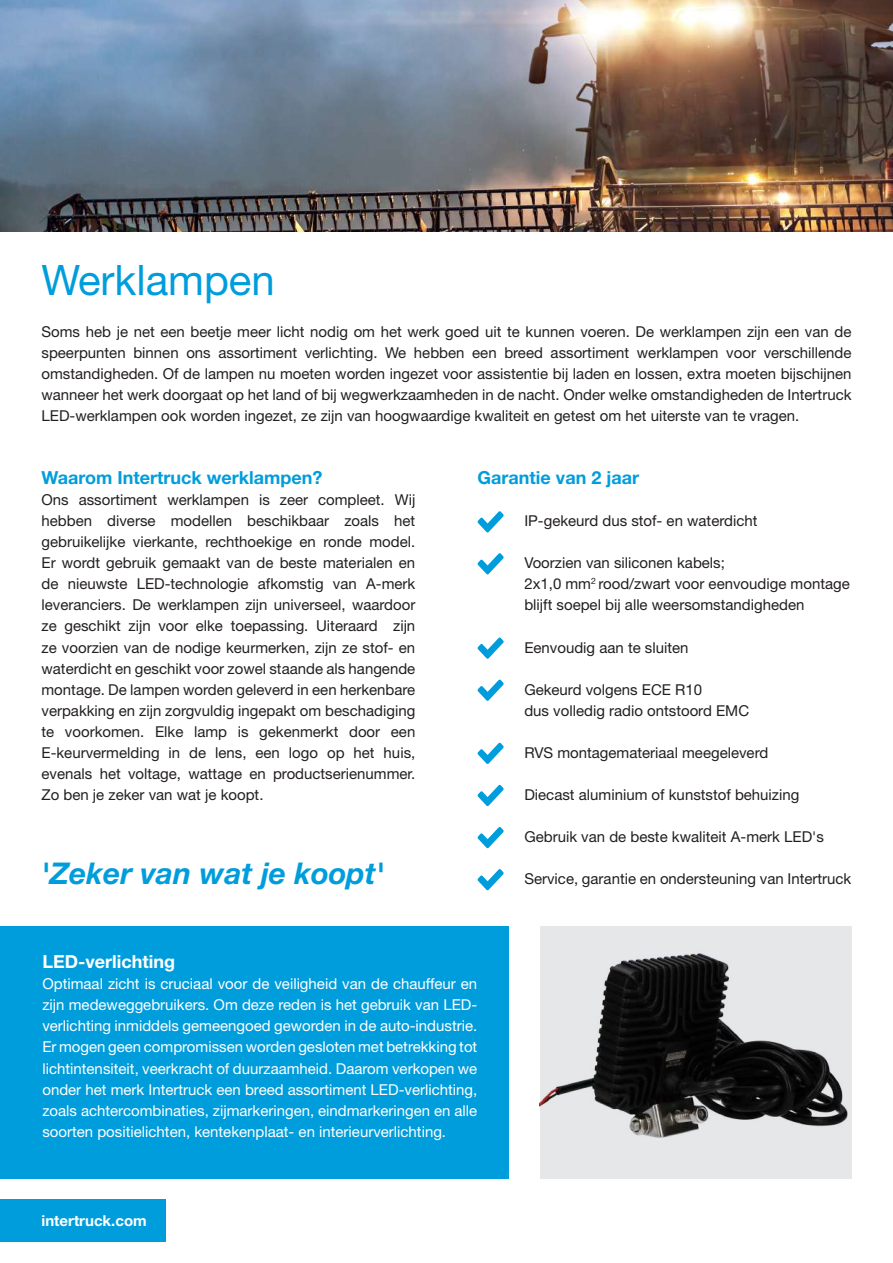
<style>
.page{position:relative;width:893px;height:1263px;background:#fff}
.page>*{position:absolute;margin:0;border:0;box-sizing:border-box;transform-origin:0 0}
.t1{font:42px "Helvetica Neue LT Pro";color:#009ddc}
.t2{font:italic 700 30px "Helvetica Neue LT Pro";color:#009ddc}
.t3{font:700 18px "Helvetica Neue LT Pro";color:#009ddc}
.t4{font:700 18px "Helvetica Neue LT Pro";color:#fff}
.t5{font:15px/21px "Helvetica Neue LT Pro";color:#231f20;text-align:justify}
.t6{font:15px/21px "Helvetica Neue LT Pro";color:#fff;text-align:justify}
.t7{font:700 15px "Helvetica Neue LT Pro";color:#fff}
</style>
<div class="page">
<img style="left:0;top:0;width:893px;height:232px">
<div style="left:0;top:926px;width:509px;height:253px;background:#009ddc"></div>
<img style="left:540px;top:926px;width:311px;height:253px">
<svg style="left:478px;top:511px;width:26px;height:21px"></svg>
<svg style="left:478px;top:553px;width:26px;height:21px"></svg>
<svg style="left:478px;top:637px;width:26px;height:22px"></svg>
<svg style="left:478px;top:680px;width:26px;height:21px"></svg>
<svg style="left:478px;top:743px;width:26px;height:21px"></svg>
<svg style="left:478px;top:785px;width:26px;height:21px"></svg>
<svg style="left:478px;top:827px;width:26px;height:21px"></svg>
<svg style="left:478px;top:869px;width:26px;height:21px"></svg>
<div style="left:0;top:1200px;width:166px;height:42px;background:#009ddc"></div>
<h1 class="t1" style="left:42px;top:254px;width:235px">Werklampen</h1>
<p class="t5" style="left:42px;top:321px;width:811px">Soms heb je net een beetje meer licht nodig om het werk goed uit te kunnen voeren. De werklampen zijn een van de speerpunten binnen ons assortiment verlichting. We hebben een breed assortiment werklampen voor verschillende omstandigheden. Of de lampen nu moeten worden ingezet voor assistentie bij laden en lossen, extra moeten bijschijnen wanneer het werk doorgaat op het land of bij wegwerkzaamheden in de nacht. Onder welke omstandigheden de Intertruck LED-werklampen ook worden ingezet, ze zijn van hoogwaardige kwaliteit en getest om het uiterste van te vragen.</p>
<p class="t3" style="left:42px;top:466px;width:282px">Waarom Intertruck werklampen?</p>
<p class="t5" style="left:42px;top:489px;width:375px">Ons assortiment werklampen is zeer compleet. Wij hebben diverse modellen beschikbaar zoals het gebruikelijke vierkante, rechthoekige en ronde model.<br>Er wordt gebruik gemaakt van de beste materialen en de nieuwste LED-technologie afkomstig van A-merk leveranciers. De werklampen zijn universeel, waardoor ze geschikt zijn voor elke toepassing. Uiteraard zijn ze voorzien van de nodige keurmerken, zijn ze stof- en waterdicht en geschikt voor zowel staande als hangende montage. De lampen worden geleverd in een herkenbare verpakking en zijn zorgvuldig ingepakt om beschadiging te voorkomen. Elke lamp is gekenmerkt door een E-keurvermelding in de lens, een logo op het huis, evenals het voltage, wattage en productserienummer.<br>Zo ben je zeker van wat je koopt.</p>
<p class="t3" style="left:478px;top:466px;width:163px">Garantie van 2 jaar</p>
<p class="t5" style="left:524px;top:510px;width:235px">IP-gekeurd dus stof- en waterdicht</p>
<p class="t5" style="left:524px;top:552px;width:327px;text-align:left">Voorzien van siliconen kabels;<br>2x1,0 mm<sup>2</sup> rood/zwart voor eenvoudige montage blijft soepel bij alle weersomstandigheden</p>
<p class="t5" style="left:524px;top:636px;width:166px">Eenvoudig aan te sluiten</p>
<p class="t5" style="left:524px;top:678px;width:226px">Gekeurd volgens ECE R10<br>dus volledig radio ontstoord EMC</p>
<p class="t5" style="left:524px;top:742px;width:245px">RVS montagemateriaal meegeleverd</p>
<p class="t5" style="left:524px;top:784px;width:277px">Diecast aluminium of kunststof behuizing</p>
<p class="t5" style="left:524px;top:826px;width:301px">Gebruik van de beste kwaliteit A-merk LED's</p>
<h2 class="t2" style="left:42px;top:854px;width:344px">'Zeker van wat je koopt'</h2>
<p class="t5" style="left:524px;top:868px;width:329px">Service, garantie en ondersteuning van Intertruck</p>
<p class="t4" style="left:42px;top:950px;width:134px">LED-verlichting</p>
<p class="t6" style="left:42px;top:973px;width:436px">Optimaal zicht is cruciaal voor de veiligheid van de chauffeur en zijn medeweggebruikers. Om deze reden is het gebruik van LED&shy;verlichting inmiddels gemeengoed geworden in de auto-industrie.<br>Er mogen geen compromissen worden gesloten met betrekking tot lichtintensiteit, veerkracht of duurzaamheid. Daarom verkopen we onder het merk Intertruck een breed assortiment LED-verlichting, zoals achtercombinaties, zijmarkeringen, eindmarkeringen en alle soorten positielichten, kentekenplaat- en interieurverlichting.</p>
<p class="t7" style="left:42px;top:1211px;width:107px">intertruck.com</p>
</div>
